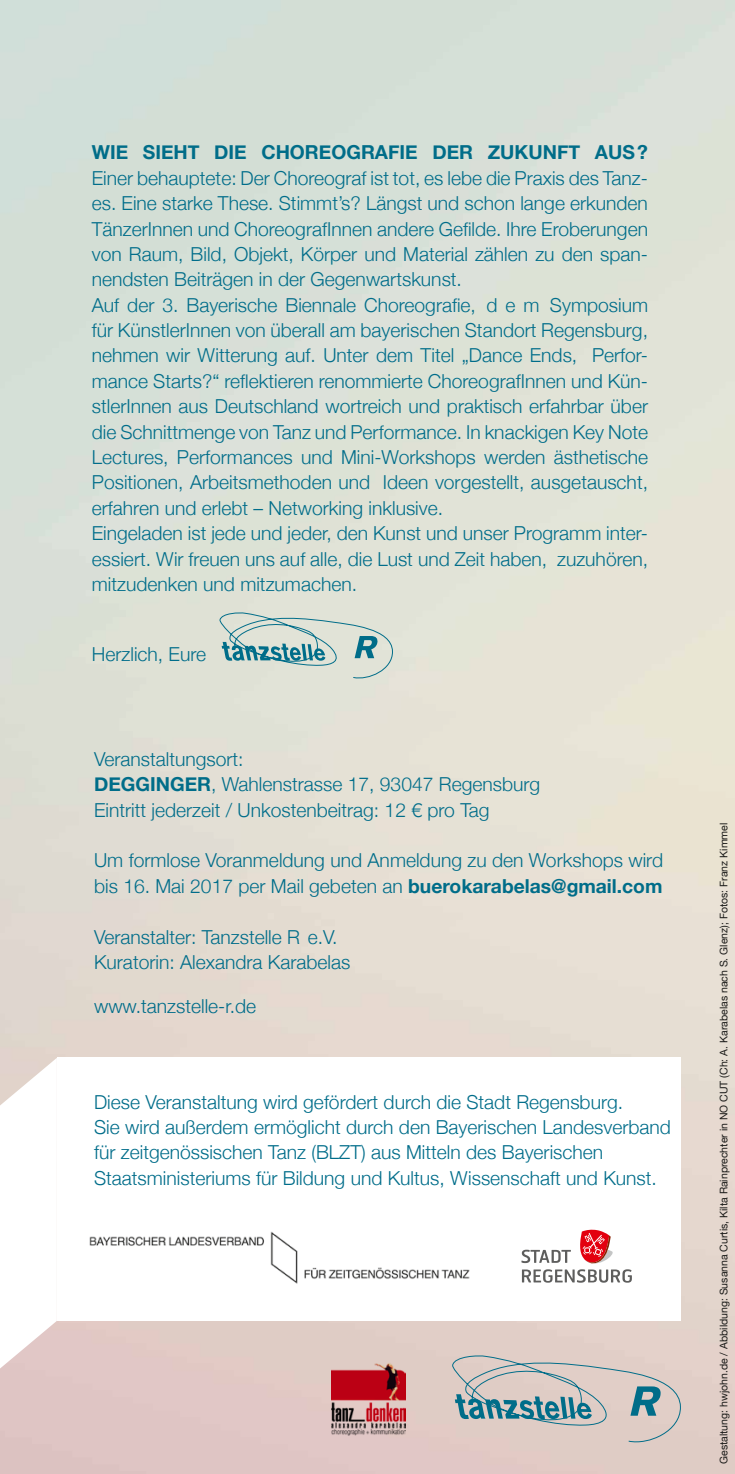
<style>
.page{position:relative;width:735px;height:1474px;background:#fff}
.page>*{position:absolute;margin:0;border:0;box-sizing:border-box;transform-origin:0 0}
.t1{font:300 19.25px/25.4px "Helvetica Neue";color:#006d8a}
.t2{font:700 19.25px "Helvetica Neue";color:#006d89}
.t3{font:10.5px "Helvetica Neue";color:#1a1a18}
.s1{font-weight:700;color:#006d89}
</style>
<div class="page">
<img style="left:0;top:1px;width:734px;height:1472px">
<hr style="left:0;top:0;width:734px;height:1px;background:#eae6d5">
<svg style="left:219px;top:612px;width:173px;height:68px"></svg>
<div style="left:57px;top:1057px;width:623px;height:263px;background:#fff"></div>
<svg style="left:0;top:1057px;width:57px;height:311px"></svg>
<img style="left:89px;top:1231px;width:381px;height:53px">
<img style="left:332px;top:1361px;width:73px;height:74px">
<svg style="left:521px;top:1229px;width:110px;height:53px"></svg>
<svg style="left:452px;top:1355px;width:228px;height:90px"></svg>
<p class="t2" style="left:92px;top:137px;width:557px">WIE SIEHT DIE CHOREOGRAFIE DER ZUKUNFT AUS?</p>
<p class="t1" style="left:92px;top:164px;width:557px">Einer behauptete: Der Choreograf ist tot, es lebe die Praxis des Tanz&shy;es. Eine starke These. Stimmt’s? Längst und schon lange erkunden Tänzer-Innen und ChoreografInnen andere Gefilde. Ihre Eroberungen von Raum, Bild, Objekt, Körper und Material zählen zu den span&shy;nendsten Beiträgen in der Gegenwartskunst.<br>Auf der 3. Bayerische Biennale Choreografie, d e m Symposium für KünstlerInnen von überall am bayerischen Standort Regensburg, nehmen wir Witterung auf. Unter dem Titel „Dance Ends, Perfor&shy;mance Starts?“ reflektieren renommierte ChoreografInnen und Kün&shy;stlerInnen aus Deutschland wortreich und praktisch erfahrbar über die Schnittmenge von Tanz und Performance. In knackigen Key Note Lectures, Performances und Mini-Workshops werden ästhetische Positionen, Arbeitsmethoden und Ideen vorgestellt, ausgetauscht, erfahren und erlebt – Networking inklusive.<br>Eingeladen ist jede und jeder, den Kunst und unser Programm inter&shy;essiert. Wir freuen uns auf alle, die Lust und Zeit haben, zuzuhören, mitzudenken und mitzumachen.</p>
<p class="t1" style="left:92px;top:640px;width:116px">Herzlich, Eure</p>
<p class="t1" style="left:94px;top:745px;width:447px">Veranstaltungsort:<br><span class="s1">DEGGINGER</span>, Wahlenstrasse 17, 93047 Regensburg<br>Eintritt jederzeit / Unkostenbeitrag: 12 € pro Tag</p>
<p class="t1" style="left:94px;top:846px;width:570px">Um formlose Voranmeldung und Anmeldung zu den Workshops wird bis 16. Mai 2017 per Mail gebeten an <span class="s1">buerokarabelas@gmail.com</span></p>
<p class="t1" style="left:94px;top:922px;width:258px">Veranstalter: Tanzstelle R e.V.<br>Kuratorin: Alexandra Karabelas</p>
<p class="t1" style="left:94px;top:992px;width:163px">www.tanzstelle-r.de</p>
<p class="t1" style="left:94px;top:1087px;width:578px">Diese Veranstaltung wird gefördert durch die Stadt Regensburg.<br>Sie wird außerdem ermöglicht durch den Bayerischen Landesverband für zeitgenössischen Tanz (BLZT) aus Mitteln des Bayerischen Staatsministeriums für Bildung und Kultus, Wissenschaft und Kunst.</p>
<p class="t3" style="left:715px;top:1463px;width:643px;rotate:-90deg">Gestaltung: hwjohn.de / Abbildung: Susanna Curtis, Kilta Rainprechter in NO CUT (Ch: A. Karabelas nach S. Glenz); Fotos: Franz Kimmel</p>
</div>
